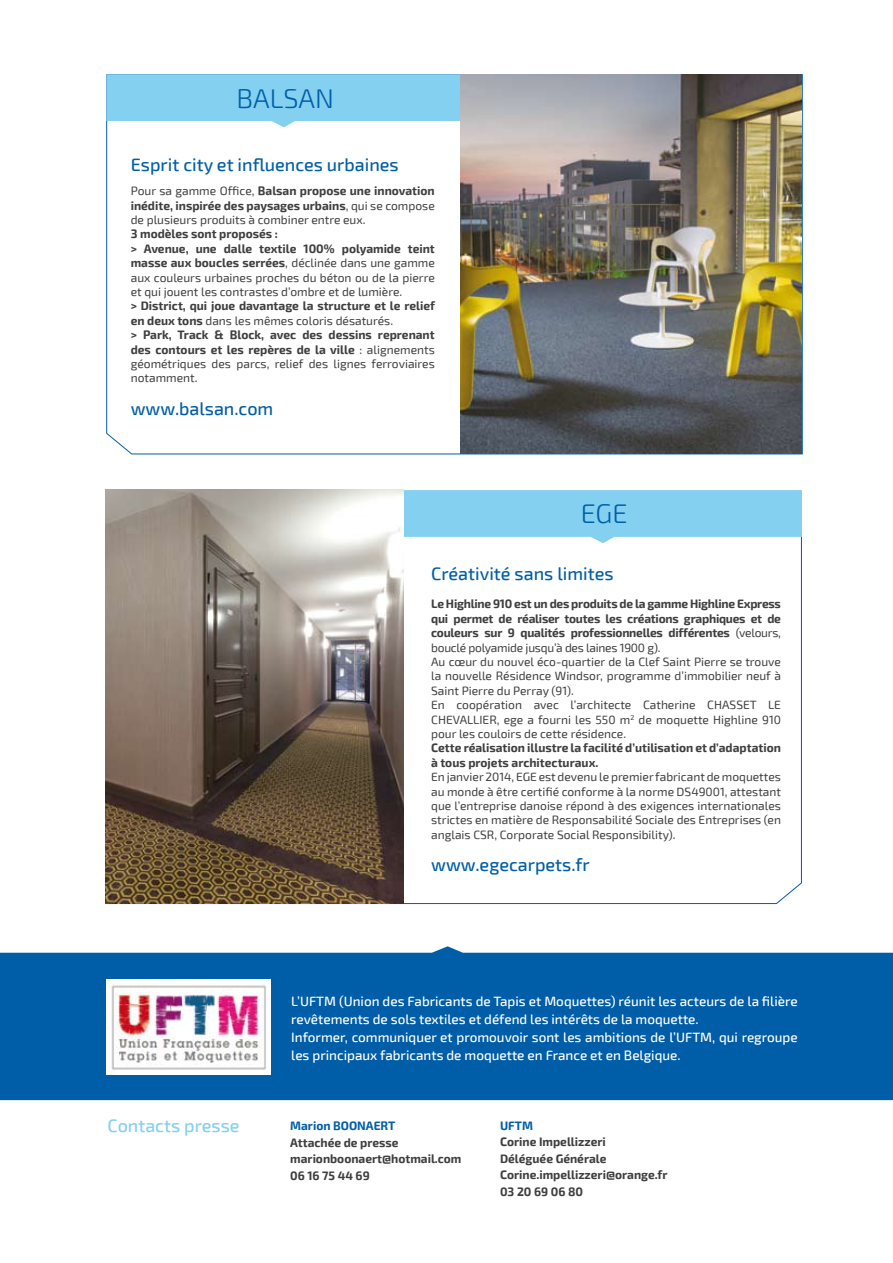
<style>
.page{position:relative;width:893px;height:1263px;background:#fff}
.page>*{position:absolute;margin:0;border:0;box-sizing:border-box;transform-origin:0 0}
.t1{font:300 27px "Exo 2";color:#005ea8}
.t2{font:500 18px "Exo 2";color:#005ea8}
.t3{font:500 18px "Exo 2";color:#83d0f0}
.t4{font:500 13.5px/18px "Exo 2";color:#fff}
.t5{font:12px/14.4px "Exo 2";color:#3e3e40;text-align:justify}
.t6{font:700 12px/14.4px "Exo 2";color:#3e3e40}
.t7{font:700 12px "Exo 2";color:#005ea8}
.s1{font-weight:700}
.s2{font-weight:400}
</style>
<div class="page">
<svg style="left:106px;top:74px;width:697px;height:381px"></svg>
<svg style="left:105px;top:543px;width:697px;height:361px"></svg>
<svg style="left:106px;top:74px;width:354px;height:53px;background:#8fd4f1"></svg>
<img style="left:460px;top:74px;width:342px;height:380px">
<div style="left:0;top:946px;width:893px;height:154px;background:#005ea8"></div>
<svg style="left:404px;top:490px;width:398px;height:53px;background:#90d5f1"></svg>
<img style="left:105px;top:490px;width:299px;height:413px">
<img style="left:106px;top:980px;width:164px;height:94px">
<h1 class="t1" style="left:236px;top:83px;width:99px">BALSAN</h1>
<h2 class="t2" style="left:131px;top:154px;width:269px">Esprit city et influences urbaines</h2>
<p class="t5" style="left:131px;top:184px;width:306px">Pour sa gamme Office, <span class="s1">Balsan propose une innovation inédite, inspirée des paysages urbains</span>, qui se compose de plusieurs produits à combiner entre eux.</p>
<p class="t5" style="left:131px;top:227px;width:306px;text-align:left"><span class="s1">3 modèles sont proposés :<br>&gt; Avenue, une dalle textile 100% polyamide teint masse aux boucles serrées</span>, déclinée dans une gamme aux couleurs urbaines proches du béton ou de la pierre et qui jouent les contrastes d’ombre et de lumière.</p>
<p class="t6" style="left:131px;top:299px;width:306px">&gt; District, qui joue davantage la structure et le relief en deux tons <span class="s2">dans les mêmes coloris désaturés.<br></span>&gt; Park, Track &amp; Block, avec des dessins reprenant des contours et les repères de la ville <span class="s2">: alignements géométriques des parcs, relief des lignes ferroviaires notamment.</span></p>
<h2 class="t2" style="left:131px;top:398px;width:144px">www.balsan.com</h2>
<h1 class="t1" style="left:581px;top:498px;width:48px">EGE</h1>
<h2 class="t2" style="left:431px;top:563px;width:184px">Créativité sans limites</h2>
<p class="t5" style="left:431px;top:597px;width:351px;text-align:left"><span class="s1">Le Highline 910 est un des produits de la gamme Highline Express qui permet de réaliser toutes les créations graphiques et de couleurs sur 9 qualités professionnelles différentes</span> (velours, bouclé polyamide jusqu’à des laines 1900 g).<br>Au cœur du nouvel éco-quartier de la Clef Saint Pierre se trouve la nouvelle Résidence Windsor, programme d’immobilier neuf à Saint Pierre du Perray (91).<br>En coopération avec l’architecte Catherine CHASSET LE CHEVALLIER, ege a fourni les 550 m<sup>2</sup> de moquette Highline 910 pour les couloirs de cette résidence.</p>
<p class="t6" style="left:431px;top:741px;width:351px">Cette réalisation illustre la facilité d’utilisation et d’adaptation à tous projets architecturaux.</p>
<p class="t5" style="left:431px;top:770px;width:351px">En janvier 2014, EGE est devenu le premier fabricant de moquettes au monde à être certifié conforme à la norme DS49001, attestant que l’entreprise danoise répond à des exigences internationales strictes en matière de Responsabilité Sociale des Entreprises (en anglais CSR, Corporate Social Responsibility).</p>
<h2 class="t2" style="left:431px;top:854px;width:160px">www.egecarpets.fr</h2>
<p class="t4" style="left:291px;top:993px;width:508px">L’UFTM (Union des Fabricants de Tapis et Moquettes) réunit les acteurs de la filière revêtements de sols textiles et défend les intérêts de la moquette.<br>Informer, communiquer et promouvoir sont les ambitions de l’UFTM, qui regroupe les principaux fabricants de moquette en France et en Belgique.</p>
<h2 class="t3" style="left:107px;top:1115px;width:134px">Contacts presse</h2>
<p class="t7" style="left:290px;top:1119px;width:107px">Marion BOONAERT</p>
<p class="t6" style="left:290px;top:1135px;width:173px;line-height:16.5px">Attachée de presse marionboonaert@hotmail.com<br>06 16 75 44 69</p>
<p class="t7" style="left:500px;top:1118px;width:34px">UFTM</p>
<p class="t6" style="left:500px;top:1134px;width:169px;line-height:16.5px">Corine Impellizzeri<br>Déléguée Générale<br>Corine.impellizzeri@orange.fr<br>03 20 69 06 80</p>
</div>
